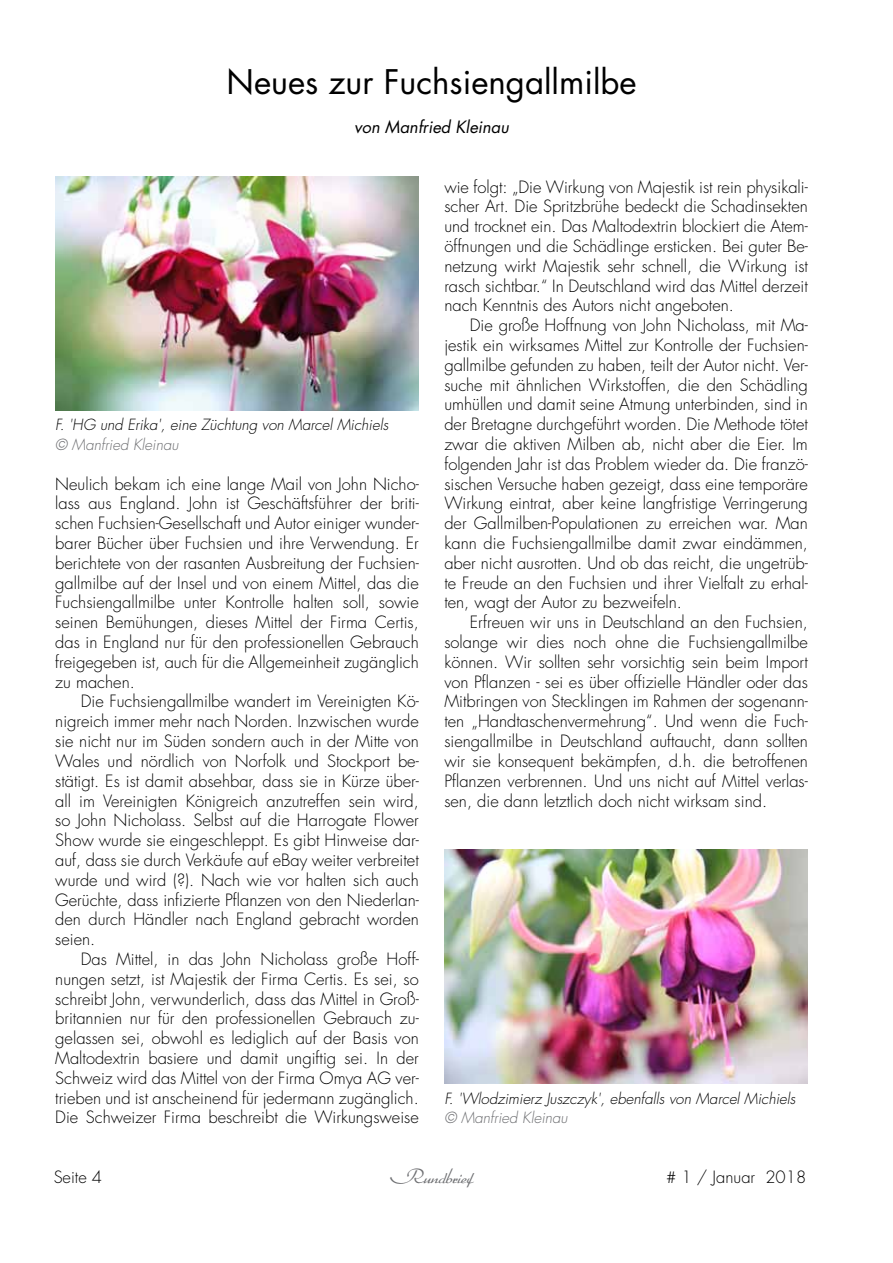
<style>
.page{position:relative;width:893px;height:1263px;background:#fff}
.page>*{position:absolute;margin:0;border:0;box-sizing:border-box;transform-origin:0 0}
.t1{font:33px "Futura Std";color:#000}
.t2{font:300 19.5px "Arabella Pro";color:#6d6e71}
.t3{font:300 16.5px/19.8px "Futura Std";color:#000;text-align:justify}
.t4{font:italic 16.5px "Futura Std";color:#000}
.t5{font:italic 300 15px "Futura Std";color:#000}
.t6{font:italic 300 15px "Futura Std";color:#6d6e71}
</style>
<div class="page">
<img style="left:55px;top:176px;width:364px;height:234px">
<img style="left:444px;top:850px;width:364px;height:234px">
<h1 class="t1" style="left:226px;top:60px;width:412px">Neues zur Fuchsiengallmilbe</h1>
<p class="t4" style="left:354px;top:117px;width:156px">von Manfried Kleinau</p>
<p class="t5" style="left:55px;top:416px;width:335px">F. 'HG und Erika', eine Züchtung von Marcel Michiels</p>
<p class="t6" style="left:55px;top:435px;width:125px">© Manfried Kleinau</p>
<p class="t3" style="left:55px;top:474px;width:365px">Neulich bekam ich eine lange Mail von John Nicho&shy;lass aus England. John ist Geschäftsführer der briti&shy;schen Fuchsien-Gesellschaft und Autor einiger wunder&shy;barer Bücher über Fuchsien und ihre Verwendung. Er berichtete von der rasanten Ausbreitung der Fuchsien&shy;gallmilbe auf der Insel und von einem Mittel, das die Fuchsiengallmilbe unter Kontrolle halten soll, sowie seinen Bemühungen, dieses Mittel der Firma Certis, das in England nur für den professionellen Gebrauch freigegeben ist, auch für die Allgemeinheit zugänglich zu machen.</p>
<p class="t3" style="left:55px;top:692px;width:365px;text-indent:26px">Die Fuchsiengallmilbe wandert im Vereinigten Kö&shy;nigreich immer mehr nach Norden. Inzwischen wurde sie nicht nur im Süden sondern auch in der Mitte von Wales und nördlich von Norfolk und Stockport be&shy;stätigt. Es ist damit absehbar, dass sie in Kürze über&shy;all im Vereinigten Königreich anzutreffen sein wird, so John Nicholass. Selbst auf die Harrogate Flower Show wurde sie eingeschleppt. Es gibt Hinweise dar&shy;auf, dass sie durch Verkäufe auf eBay weiter verbreitet wurde und wird (?). Nach wie vor halten sich auch Gerüchte, dass infizierte Pflanzen von den Niederlan&shy;den durch Händler nach England gebracht worden seien.</p>
<p class="t3" style="left:55px;top:949px;width:365px;text-indent:26px">Das Mittel, in das John Nicholass große Hoff&shy;nungen setzt, ist Majestik der Firma Certis. Es sei, so schreibt John, verwunderlich, dass das Mittel in Groß&shy;britannien nur für den professionellen Gebrauch zu&shy;gelassen sei, obwohl es lediglich auf der Basis von Maltodextrin basiere und damit ungiftig sei. In der Schweiz wird das Mittel von der Firma Omya AG ver&shy;trieben und ist anscheinend für jedermann zugänglich.<br>Die Schweizer Firma beschreibt die Wirkungsweise</p>
<p class="t3" style="left:444px;top:177px;width:365px">wie folgt: „Die Wirkung von Majestik ist rein physikali&shy;scher Art. Die Spritzbrühe bedeckt die Schadinsekten und trocknet ein. Das Maltodextrin blockiert die Atem&shy;öffnungen und die Schädlinge ersticken. Bei guter Be&shy;netzung wirkt Majestik sehr schnell, die Wirkung ist rasch sichtbar.“ In Deutschland wird das Mittel derzeit nach Kenntnis des Autors nicht angeboten.</p>
<p class="t3" style="left:444px;top:316px;width:365px;text-indent:26px">Die große Hoffnung von John Nicholass, mit Ma&shy;jestik ein wirksames Mittel zur Kontrolle der Fuchsien&shy;gallmilbe gefunden zu haben, teilt der Autor nicht. Ver&shy;suche mit ähnlichen Wirkstoffen, die den Schädling umhüllen und damit seine Atmung unterbinden, sind in der Bretagne durchgeführt worden. Die Methode tötet zwar die aktiven Milben ab, nicht aber die Eier. Im folgenden Jahr ist das Problem wieder da. Die franzö&shy;sischen Versuche haben gezeigt, dass eine temporäre Wirkung eintrat, aber keine langfristige Verringerung der Gallmilben-Populationen zu erreichen war. Man kann die Fuchsiengallmilbe damit zwar eindämmen, aber nicht ausrotten. Und ob das reicht, die ungetrüb&shy;te Freude an den Fuchsien und ihrer Vielfalt zu erhal&shy;ten, wagt der Autor zu bezweifeln.</p>
<p class="t3" style="left:444px;top:613px;width:365px;text-indent:26px">Erfreuen wir uns in Deutschland an den Fuchsien, solange wir dies noch ohne die Fuchsiengallmilbe können. Wir sollten sehr vorsichtig sein beim Import von Pflanzen - sei es über offizielle Händler oder das Mitbringen von Stecklingen im Rahmen der sogenann&shy;ten „Handtaschenvermehrung“. Und wenn die Fuch&shy;siengallmilbe in Deutschland auftaucht, dann sollten wir sie konsequent bekämpfen, d.h. die betroffenen Pflanzen verbrennen. Und uns nicht auf Mittel verlas&shy;sen, die dann letztlich doch nicht wirksam sind.</p>
<p class="t5" style="left:444px;top:1089px;width:353px">F. 'Wlodzimierz Juszczyk', ebenfalls von Marcel Michiels</p>
<p class="t6" style="left:444px;top:1109px;width:125px">© Manfried Kleinau</p>
<p class="t2" style="left:390px;top:1165px;width:84px">Rundbrief</p>
<p class="t3" style="left:54px;top:1167px;width:50px">Seite 4</p>
<p class="t3" style="left:666px;top:1167px;width:142px"># 1 / Januar 2018</p>
</div>
